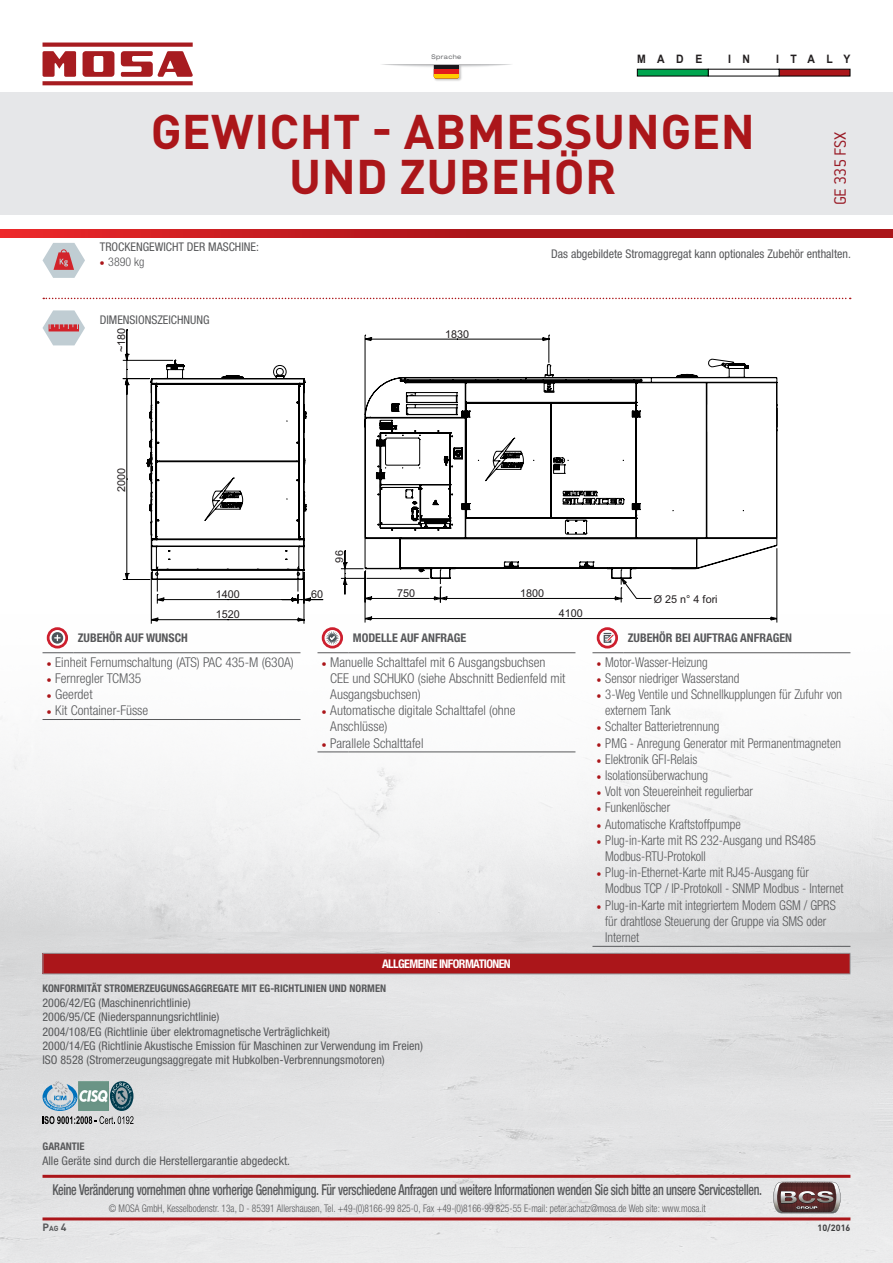
<style>
.page{position:relative;width:893px;height:1263px;background:#fff}
.page>*{position:absolute;margin:0;border:0;box-sizing:border-box;transform-origin:0 0}
.t1{font:700 48px/45px "DIN Pro";letter-spacing:.01em;color:#ab161a;text-align:center}
.t2{font:300 18px "Conduit ITC";letter-spacing:-.035em;color:#991a25}
.t3{font:500 condensed 15px "Helvetica Neue LTW1 G";letter-spacing:-.025em;color:#57585a;scale:.8 1}
.t4{font:300 condensed 13.5px/16.2px "Helvetica Neue LTW1 G";color:#57585a;scale:.94 1}
.t5{font:300 condensed 13.5px/16.2px "Helvetica Neue LTW1 G";color:#57585a}
.t6{font:condensed 12px/14.4px "Helvetica Neue LTW1 G";color:#57585a}
.t7{font:700 condensed 12px "Helvetica Neue LTW1 G";color:#57585a}
.t8{font:700 condensed 12px "Helvetica Neue LTW1 G";letter-spacing:-.05em;color:#fff}
.t9{font:300 condensed 12px "Helvetica Neue LTW1 G";color:#57585a}
.t10{font:700 11.55px "Arial";letter-spacing:1.1em;color:#231f20;scale:.9 1}
.t11{font:10.8px/20.1px "Arial";color:#231f20}
.t12{font:300 condensed 10.5px "Helvetica Neue LTW1 G";color:#57585a;scale:.9 1}
.t13{font:700 condensed 10.5px "Helvetica Neue LTW1 G";color:#57585a}
.t14{font:700 10.5px "DIN Pro";color:#57585a}
.t15{font:700 9px "DIN Pro";color:#3e3e3f}
.t16{font:expanded 6.3px "Helvetica Neue LT Std";letter-spacing:.06em;color:#6c6d70}
.s1{color:#ab161a}
.s2{font-size:7.35px}
</style>
<div class="page">
<img style="left:0;top:577px;width:893px;height:686px">
<svg style="left:43px;top:43px;width:150px;height:42px"></svg>
<div style="left:0;top:92px;width:893px;height:123px;background:#e6e7e9"></div>
<svg style="left:0;top:230px;width:893px;height:7px;background:#bc1a1e"></svg>
<div style="left:779px;top:69px;width:71px;height:7px;background:#ab161a;border:1px solid #000"></div>
<div style="left:637px;top:69px;width:72px;height:7px;background:#00a54f;border:1px solid #000"></div>
<svg style="left:773px;top:1182px;width:68px;height:31px;background:#785f5f"></svg>
<div style="left:433px;top:64px;width:29px;height:18px;background:#231f20;opacity:.27"></div>
<svg style="left:434px;top:65px;width:25px;height:9px"></svg>
<hr style="left:434px;top:74px;width:25px;height:4px;background:#fc0">
<hr style="left:43px;top:1175px;width:807px;height:3px;background:#ab161a">
<hr style="left:43px;top:1217px;width:807px;height:3px;background:#ab161a">
<div style="left:43px;top:953px;width:807px;height:21px;background:#ab161a"></div>
<hr style="left:43px;top:953px;width:807px;height:1px;background:#939598">
<svg style="left:43px;top:954px;width:1px;height:19px"></svg>
<svg style="left:850px;top:954px;width:1px;height:19px"></svg>
<hr style="left:43px;top:973px;width:807px;height:1px;background:#939598">
<svg style="left:43px;top:1081px;width:90px;height:43px;background:#92a8ad"></svg>
<svg style="left:43px;top:310px;width:42px;height:35px"></svg>
<svg style="left:43px;top:243px;width:42px;height:35px"></svg>
<svg style="left:43px;top:298px;width:808px;height:1px"></svg>
<hr style="left:43px;top:652px;width:31px;height:1px;background:#57585a">
<hr style="left:74px;top:652px;width:226px;height:1px;background:#57585a">
<hr style="left:43px;top:719px;width:31px;height:1px;background:#57585a">
<hr style="left:74px;top:719px;width:226px;height:1px;background:#57585a">
<div style="left:47px;top:627px;width:21px;height:21px;border:3px solid #cd1f2e;border-radius:50%"></div>
<svg style="left:51px;top:631px;width:13px;height:13px"></svg>
<hr style="left:317px;top:652px;width:32px;height:1px;background:#57585a">
<hr style="left:349px;top:652px;width:226px;height:1px;background:#57585a">
<hr style="left:317px;top:751px;width:32px;height:1px;background:#57585a">
<hr style="left:349px;top:751px;width:226px;height:1px;background:#57585a">
<div style="left:322px;top:627px;width:21px;height:21px;border:3px solid #cd1f2e;border-radius:50%"></div>
<svg style="left:325px;top:631px;width:14px;height:14px"></svg>
<hr style="left:592px;top:652px;width:31px;height:1px;background:#57585a">
<hr style="left:623px;top:652px;width:227px;height:1px;background:#57585a">
<hr style="left:592px;top:946px;width:31px;height:1px;background:#57585a">
<hr style="left:623px;top:946px;width:227px;height:1px;background:#57585a">
<div style="left:597px;top:627px;width:21px;height:21px;border:3px solid #cd1f2e;border-radius:50%"></div>
<svg style="left:604px;top:633px;width:10px;height:10px"></svg>
<svg style="left:122px;top:329px;width:201px;height:295px"></svg>
<svg style="left:340px;top:335px;width:437px;height:288px"></svg>
<p class="t16" style="left:431px;top:53px;width:31px">Sprache</p>
<p class="t10" style="left:637px;top:51px;width:74px">MADE</p>
<p class="t10" style="left:728px;top:51px;width:26px">I N</p>
<p class="t10" style="left:776px;top:51px;width:84px">ITALY</p>
<h1 class="t1" style="left:151px;top:108px;width:606px">GEWICHT - ABMESSUNGEN<br>UND ZUBEHÖR</h1>
<h2 class="t2" style="left:830px;top:205px;width:75px;rotate:-90deg">GE 335 FSX</h2>
<p class="t6" style="left:100px;top:240px;width:161px">TROCKENGEWICHT DER MASCHINE:</p>
<p class="t9" style="left:100px;top:255px;width:46px"><span class="s1">•</span> 3890 kg</p>
<p class="t6" style="left:100px;top:313px;width:111px">DIMENSIONSZEICHNUNG</p>
<p class="t11" style="left:112px;top:352px;width:26px;rotate:-90deg">~180</p>
<p class="t11" style="left:445px;top:324px;width:26px">1830</p>
<p class="t6" style="left:551px;top:246px;width:301px">Das abgebildete Stromaggregat kann optionales Zubehör enthalten.</p>
<p class="t11" style="left:111px;top:492px;width:26px;rotate:-90deg">2000</p>
<p class="t11" style="left:329px;top:562px;width:14px;rotate:-90deg">96</p>
<p class="t11" style="left:216px;top:585px;width:26px">1400<br>1520</p>
<p class="t11" style="left:311px;top:584px;width:14px">60</p>
<p class="t11" style="left:397px;top:583px;width:20px">750</p>
<p class="t11" style="left:520px;top:583px;width:26px">1800</p>
<p class="t11" style="left:559px;top:603px;width:26px">4100</p>
<p class="t11" style="left:654px;top:589px;width:65px">Ø 25 n° 4 fori</p>
<p class="t7" style="left:78px;top:631px;width:112px">ZUBEHÖR AUF WUNSCH</p>
<p class="t5" style="left:47px;top:654px;width:249px"><span class="s1">•</span> Einheit Fernumschaltung (ATS) PAC 435-M (630A)</p>
<p class="t5" style="left:47px;top:670px;width:96px"><span class="s1">•</span> Fernregler TCM35</p>
<p class="t5" style="left:47px;top:686px;width:47px"><span class="s1">•</span> Geerdet</p>
<p class="t5" style="left:47px;top:702px;width:103px"><span class="s1">•</span> Kit Container-Füsse</p>
<p class="t7" style="left:353px;top:631px;width:115px">MODELLE AUF ANFRAGE</p>
<p class="t5" style="left:330px;top:654px;width:237px;text-indent:-9px"><span class="s1">•</span> Manuelle Schalttafel mit 6 Ausgangsbuchsen<br>CEE und SCHUKO (siehe Abschnitt Bedienfeld mit<br>Ausgangsbuchsen)</p>
<p class="t5" style="left:330px;top:702px;width:187px;text-indent:-9px"><span class="s1">•</span> Automatische digitale Schalttafel (ohne<br>Anschlüsse)</p>
<p class="t5" style="left:322px;top:735px;width:103px"><span class="s1">•</span> Parallele Schalttafel</p>
<p class="t8" style="left:382px;top:956px;width:130px">ALLGEMEINE INFORMATIONEN</p>
<p class="t13" style="left:43px;top:982px;width:345px">KONFORMITÄT STROMERZEUGUNGSAGGREGATE MIT EG-RICHTLINIEN UND NORMEN</p>
<p class="t6" style="left:43px;top:995px;width:382px">2006/42/EG (Maschinenrichtlinie)<br>2006/95/CE (Niederspannungsrichtlinie)<br>2004/108/EG (Richtlinie über elektromagnetische Verträglichkeit)<br>2000/14/EG (Richtlinie Akustische Emission für Maschinen zur Verwendung im Freien)<br>ISO 8528 (Stromerzeugungsaggregate mit Hubkolben-Verbrennungsmotoren)</p>
<p class="t13" style="left:43px;top:1140px;width:44px">GARANTIE</p>
<p class="t6" style="left:43px;top:1153px;width:249px">Alle Geräte sind durch die Herstellergarantie abgedeckt.</p>
<p class="t7" style="left:628px;top:631px;width:166px">ZUBEHÖR BEI AUFTRAG ANFRAGEN</p>
<p class="t4" style="left:597px;top:654px;width:120px"><span class="s1">•</span> Motor-Wasser-Heizung</p>
<p class="t4" style="left:597px;top:670px;width:153px"><span class="s1">•</span> Sensor niedriger Wasserstand</p>
<p class="t4" style="left:605px;top:686px;width:254px;text-indent:-9px"><span class="s1">•</span> 3-Weg Ventile und Schnellkupplungen für Zufuhr von externem Tank</p>
<p class="t4" style="left:597px;top:719px;width:132px"><span class="s1">•</span> Schalter Batterietrennung</p>
<p class="t4" style="left:597px;top:735px;width:261px"><span class="s1">•</span> PMG - Anregung Generator mit Permanentmagneten</p>
<p class="t4" style="left:597px;top:751px;width:109px"><span class="s1">•</span> Elektronik GFI-Relais</p>
<p class="t4" style="left:597px;top:767px;width:120px"><span class="s1">•</span> Isolationsüberwachung</p>
<p class="t4" style="left:597px;top:783px;width:168px"><span class="s1">•</span> Volt von Steuereinheit regulierbar</p>
<p class="t4" style="left:597px;top:800px;width:80px"><span class="s1">•</span> Funkenlöscher</p>
<p class="t4" style="left:597px;top:816px;width:155px"><span class="s1">•</span> Automatische Kraftstoffpumpe</p>
<p class="t4" style="left:605px;top:832px;width:226px;text-indent:-9px"><span class="s1">•</span> Plug-in-Karte mit RS 232-Ausgang und RS485<br>Modbus-RTU-Protokoll</p>
<p class="t4" style="left:605px;top:864px;width:255px;text-indent:-9px"><span class="s1">•</span> Plug-in-Ethernet-Karte mit RJ45-Ausgang für<br>Modbus TCP / IP-Protokoll - SNMP Modbus - Internet</p>
<p class="t4" style="left:605px;top:897px;width:247px;text-indent:-9px"><span class="s1">•</span> Plug-in-Karte mit integriertem Modem GSM / GPRS für drahtlose Steuerung der Gruppe via SMS oder<br>Internet</p>
<p class="t3" style="left:52px;top:1181px;width:889px">Keine Veränderung vornehmen ohne vorherige Genehmigung. Für verschiedene Anfragen und weitere Informationen wenden Sie sich bitte an unsere Servicestellen.</p>
<p class="t12" style="left:109px;top:1202px;width:665px">© MOSA GmbH, Kesselbodenstr. 13a, D - 85391 Allershausen, Tel. +49-(0)8166-99 825-0, Fax +49-(0)8166-99 825-55 E-mail: peter.achatz@mosa.de Web site: www.mosa.it</p>
<p class="t14" style="left:43px;top:1220px;width:26px">P<span class="s2">ag</span> 4</p>
<p class="t15" style="left:817px;top:1221px;width:34px">10/2016</p>
</div>
